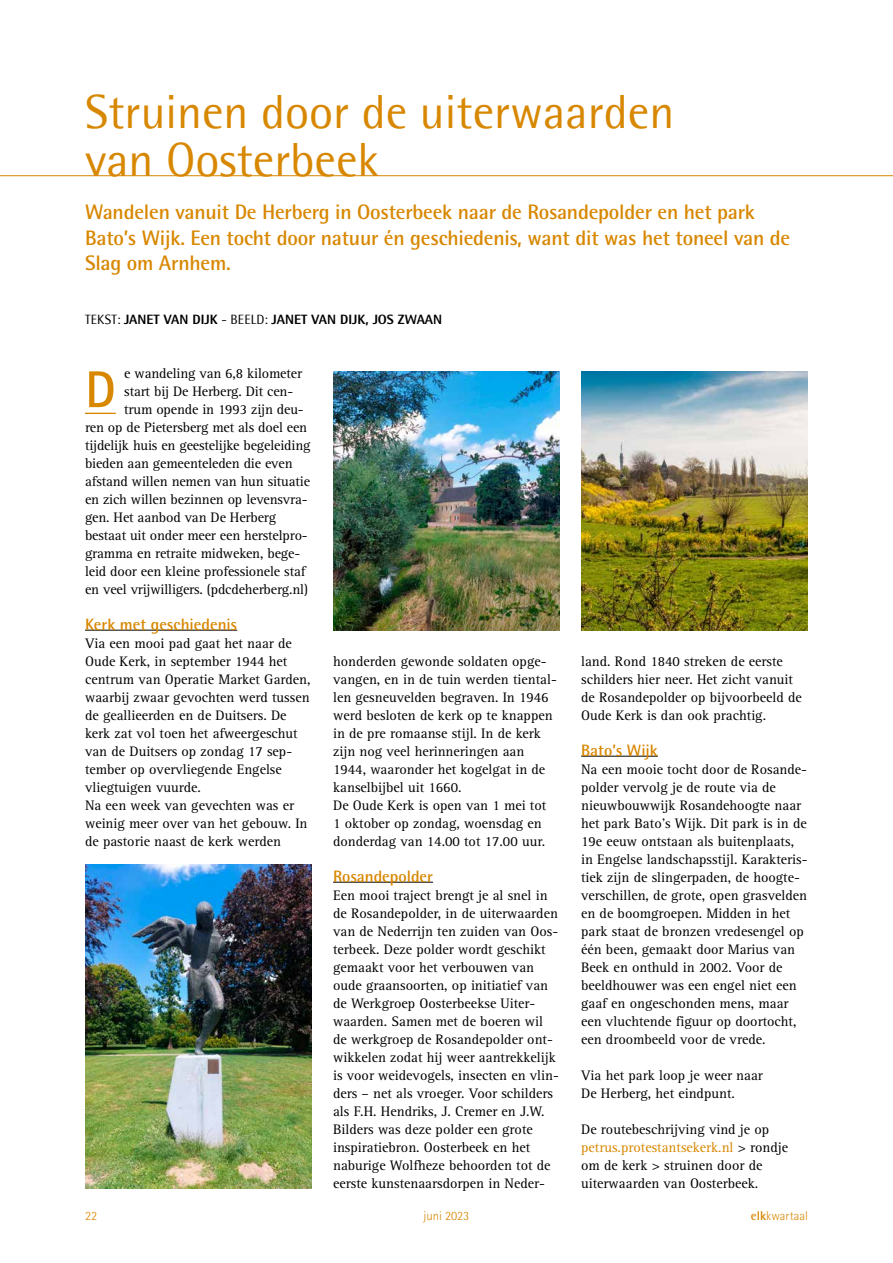
<style>
.page{position:relative;width:893px;height:1263px;background:#fff}
.page>*{position:absolute;margin:0;border:0;box-sizing:border-box;transform-origin:0 0}
.t1{font:700 51.9px "Rotis Sans Serif Std";color:#d88700}
.t2{font:48px/48px "AT Rotis Semi Sans";color:#d88700}
.t3{font:700 21px/25.5px "Rotis Semi Sans Std";letter-spacing:-.01em;color:#d88700}
.t4{font:700 16.5px "Rotis Semi Sans Std";color:#d88700}
.t5{font:14.25px/18px "Rotis Serif Std";color:#000}
.t6{font:800 13.5px "Rotis Semi Sans Std";color:#000}
.t7{font:300 12.75px "Rotis Semi Sans Std";color:#d88700}
.s1{font-family:"AT Rotis Semi Sans";font-weight:400}
.s2{color:#d88700}
.s3{font-weight:700}
</style>
<div class="page">
<hr style="left:85px;top:630px;width:152px;height:1px;background:#000">
<hr style="left:333px;top:882px;width:100px;height:1px;background:#000">
<hr style="left:581px;top:756px;width:77px;height:1px;background:#000">
<hr style="left:85px;top:413px;width:31px;height:1px;background:#d88700">
<hr style="left:0;top:175px;width:893px;height:1px;background:#d88700">
<img style="left:85px;top:864px;width:227px;height:324px">
<img style="left:581px;top:371px;width:227px;height:259px">
<img style="left:333px;top:371px;width:227px;height:259px">
<h2 class="t2" style="left:85px;top:87px;width:591px">Struinen door de uiterwaarden van Oosterbeek</h2>
<h3 class="t3" style="left:85px;top:199px;width:707px">Wandelen vanuit De Herberg in Oosterbeek naar de Rosandepolder en het park<br>Bato’s Wijk. Een tocht door natuur én geschiedenis, want dit was het toneel van de<br>Slag om Arnhem.</h3>
<p class="t6" style="left:85px;top:311px;width:359px"><span class="s1">TEKST:</span> JANET VAN DIJK <span class="s1">- BEELD:</span> JANET VAN DIJK, JOS ZWAAN</p>
<p class="t5" style="left:124px;top:365px;width:179px">e wandeling van 6,8 kilometer</p>
<p class="t5" style="left:124px;top:383px;width:170px">start bij De Herberg. Dit cen-</p>
<p class="t5" style="left:124px;top:401px;width:181px">trum opende in 1993 zijn deu-</p>
<p class="t5" style="left:85px;top:419px;width:224px">ren op de Pietersberg met als doel een</p>
<p class="t5" style="left:85px;top:437px;width:227px">tijdelijk huis en geestelijke begeleiding</p>
<p class="t5" style="left:85px;top:455px;width:209px">bieden aan gemeenteleden die even</p>
<p class="t5" style="left:85px;top:473px;width:226px">afstand willen nemen van hun situatie</p>
<p class="t5" style="left:85px;top:491px;width:224px">en zich willen bezinnen op levensvra-</p>
<p class="t5" style="left:85px;top:509px;width:193px">gen. Het aanbod van De Herberg</p>
<p class="t5" style="left:85px;top:527px;width:224px">bestaat uit onder meer een herstelpro-</p>
<p class="t5" style="left:85px;top:545px;width:217px">gramma en retraite midweken, bege-</p>
<p class="t5" style="left:85px;top:563px;width:222px">leid door een kleine professionele staf</p>
<p class="t5" style="left:85px;top:581px;width:224px">en veel vrijwilligers. (pdcdeherberg.nl)</p>
<p class="t4" style="left:85px;top:614px;width:154px">Kerk met geschiedenis</p>
<p class="t5" style="left:85px;top:635px;width:227px">Via een mooi pad gaat het naar de<br>Oude Kerk, in september 1944 het centrum van Operatie Market Garden, waarbij zwaar gevochten werd tussen de geallieerden en de Duitsers. De kerk zat vol toen het afweergeschut van de Duitsers op zondag 17 sep&shy;tember op overvliegende Engelse vliegtuigen vuurde.<br>Na een week van gevechten was er weinig meer over van het gebouw. In de pastorie naast de kerk werden</p>
<h1 class="t1" style="left:85px;top:357px;width:32px">D</h1>
<p class="t5" style="left:333px;top:653px;width:225px">honderden gewonde soldaten opge&shy;vangen, en in de tuin werden tiental&shy;len gesneuvelden begraven. In 1946 werd besloten de kerk op te knappen in de pre romaanse stijl. In de kerk zijn nog veel herinneringen aan<br>1944, waaronder het kogelgat in de kanselbijbel uit 1660.<br>De Oude Kerk is open van 1 mei tot<br>1 oktober op zondag, woensdag en donderdag van 14.00 tot 17.00 uur.</p>
<p class="t4" style="left:333px;top:866px;width:101px">Rosandepolder</p>
<p class="t5" style="left:333px;top:887px;width:227px">Een mooi traject brengt je al snel in de Rosandepolder, in de uiterwaarden van de Nederrijn ten zuiden van Oos&shy;terbeek. Deze polder wordt geschikt gemaakt voor het verbouwen van oude graansoorten, op initiatief van de Werkgroep Oosterbeekse Uiter&shy;waarden. Samen met de boeren wil de werkgroep de Rosandepolder ont&shy;wikkelen zodat hij weer aantrekkelijk is voor weidevogels, insecten en vlin&shy;ders – net als vroeger. Voor schilders als F.H. Hendriks, J. Cremer en J.W.<br>Bilders was deze polder een grote inspiratiebron. Oosterbeek en het naburige Wolfheze behoorden tot de eerste kunstenaarsdorpen in Neder-</p>
<p class="t5" style="left:581px;top:653px;width:222px">land. Rond 1840 streken de eerste schilders hier neer. Het zicht vanuit de Rosandepolder op bijvoorbeeld de Oude Kerk is dan ook prachtig.</p>
<p class="t4" style="left:581px;top:740px;width:78px">Bato’s Wijk</p>
<p class="t5" style="left:581px;top:761px;width:228px">Na een mooie tocht door de Rosande&shy;polder vervolg je de route via de nieuwbouwwijk Rosandehoogte naar het park Bato’s Wijk. Dit park is in de 19e eeuw ontstaan als buitenplaats, in Engelse landschapsstijl. Karakteris&shy;tiek zijn de slingerpaden, de hoogte&shy;verschillen, de grote, open grasvelden en de boomgroepen. Midden in het park staat de bronzen vredesengel op één been, gemaakt door Marius van Beek en onthuld in 2002. Voor de beeldhouwer was een engel niet een gaaf en ongeschonden mens, maar een vluchtende figuur op doortocht, een droombeeld voor de vrede.</p>
<p class="t5" style="left:581px;top:1067px;width:183px">Via het park loop je weer naar<br>De Herberg, het eindpunt.</p>
<p class="t5" style="left:581px;top:1121px;width:209px">De routebeschrijving vind je op <span class="s2">petrus.protestantsekerk.nl</span> &gt; rondje om de kerk &gt; struinen door de uiterwaarden van Oosterbeek.</p>
<p class="t7" style="left:85px;top:1208px;width:14px">22</p>
<p class="t7" style="left:424px;top:1208px;width:47px">juni 2023</p>
<p class="t7" style="left:751px;top:1208px;width:59px"><span class="s3">elk</span>kwartaal</p>
</div>
